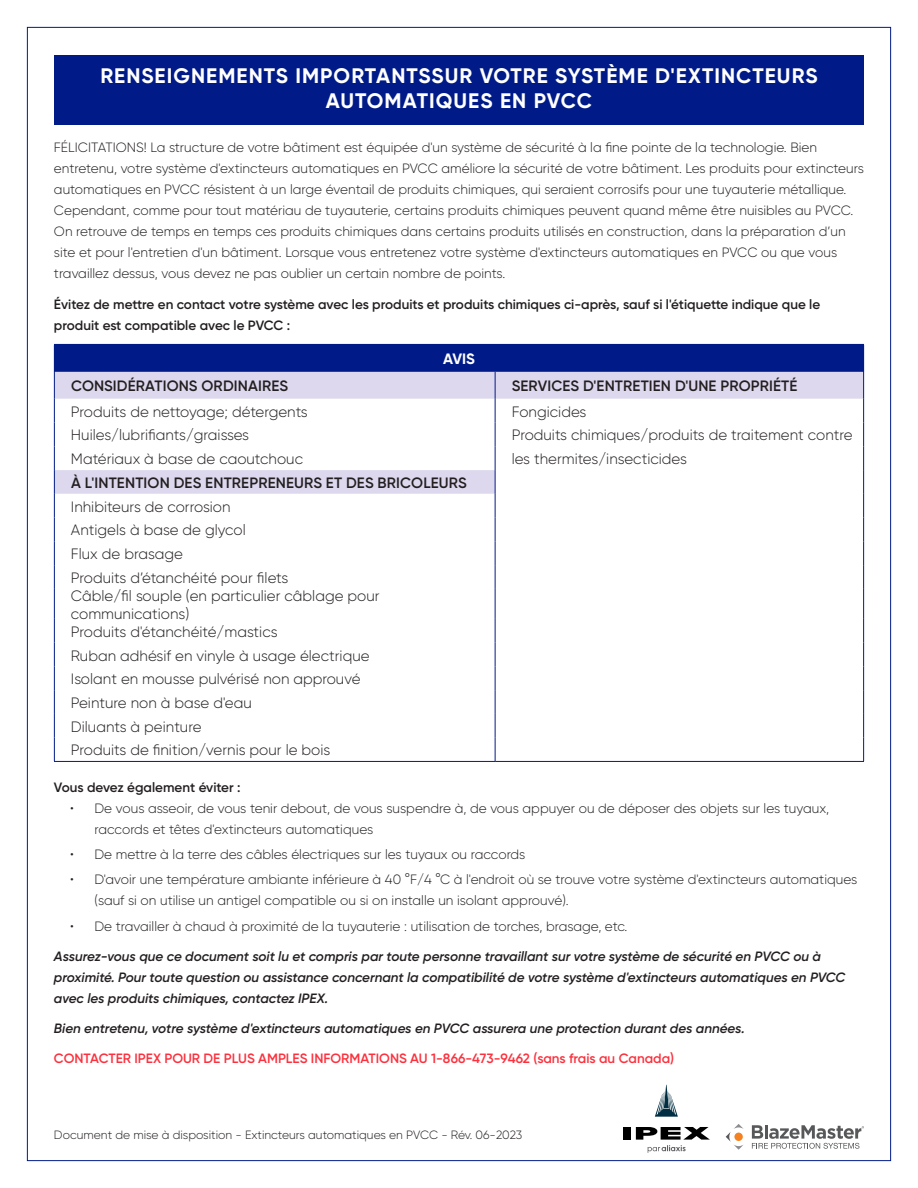
<style>
.page{position:relative;width:918px;height:1188px;background:#fff}
.page>*{position:absolute;margin:0;border:0;box-sizing:border-box;transform-origin:0 0}
.notice{font:700 21px/25.5px "Gilroy";letter-spacing:.05em;color:#fff;text-align:center}
.t1{font:300 15px/18px "Gilroy";color:#231f20}
.t2{font:600 15px "Gilroy";letter-spacing:.01em;color:#231f20}
.t3{font:700 15px "Gilroy";color:#fff}
.t4{font:300 13.5px/21px "Gilroy";color:#231f20}
.t5{font:italic 600 13.5px/21px "Gilroy";color:#231f20}
.t6{font:600 13.5px/21px "Gilroy";color:#231f20}
.t7{font:600 13.5px "Gilroy";color:#fc313d}
.t8{font:300 12px "Gilroy";color:#231f20}
</style>
<div class="page">
<div style="left:27px;top:27px;width:864px;height:1134px;background:#fff;border:1px solid #001b88"></div>
<div style="left:623px;top:1127px;width:8px;height:13px;background:#000"></div>
<svg style="left:655px;top:1085px;width:23px;height:32px"></svg>
<svg style="left:636px;top:1127px;width:74px;height:26px"></svg>
<svg style="left:726px;top:1124px;width:18px;height:26px"></svg>
<div style="left:734px;top:1133px;width:9px;height:8px;background:#f58220;border-radius:50%"></div>
<svg style="left:752px;top:1125px;width:112px;height:24px"></svg>
<div style="left:54px;top:55px;width:810px;height:70px;background:#001b88"></div>
<div style="left:54px;top:344px;width:810px;height:28px;background:#001b88"></div>
<div style="left:55px;top:372px;width:808px;height:27px;background:#ddd8ee"></div>
<svg style="left:55px;top:399px;width:808px;height:362px"></svg>
<svg style="left:54px;top:372px;width:1px;height:217px"></svg>
<svg style="left:495px;top:372px;width:1px;height:217px"></svg>
<svg style="left:863px;top:372px;width:1px;height:217px"></svg>
<hr style="left:54px;top:589px;width:1px;height:30px;background:#001b88">
<hr style="left:495px;top:589px;width:1px;height:30px;background:#001b88">
<hr style="left:863px;top:589px;width:1px;height:30px;background:#001b88">
<svg style="left:54px;top:619px;width:1px;height:142px"></svg>
<svg style="left:495px;top:619px;width:1px;height:142px"></svg>
<svg style="left:863px;top:619px;width:1px;height:142px"></svg>
<hr style="left:54px;top:761px;width:441px;height:1px;background:#001b88">
<hr style="left:495px;top:761px;width:369px;height:1px;background:#001b88">
<p class="notice" style="left:100px;top:63px;width:719px">RENSEIGNEMENTS IMPORTANTSSUR VOTRE SYSTÈME D'EXTINCTEURS<br>AUTOMATIQUES EN PVCC</p>
<p class="t4" style="left:54px;top:137px;width:812px">FÉLICITATIONS! La structure de votre bâtiment est équipée d'un système de sécurité à la fine pointe de la technologie. Bien entretenu, votre système d'extincteurs automatiques en PVCC améliore la sécurité de votre bâtiment. Les produits pour extincteurs automatiques en PVCC résistent à un large éventail de produits chimiques, qui seraient corrosifs pour une tuyauterie métallique.<br>Cependant, comme pour tout matériau de tuyauterie, certains produits chimiques peuvent quand même être nuisibles au PVCC.<br>On retrouve de temps en temps ces produits chimiques dans certains produits utilisés en construction, dans la préparation d’un site et pour l'entretien d'un bâtiment. Lorsque vous entretenez votre système d'extincteurs automatiques en PVCC ou que vous travaillez dessus, vous devez ne pas oublier un certain nombre de points.</p>
<p class="t6" style="left:54px;top:293px;width:768px">Évitez de mettre en contact votre système avec les produits et produits chimiques ci-après, sauf si l'étiquette indique que le produit est compatible avec le PVCC :</p>
<p class="t3" style="left:443px;top:350px;width:33px">AVIS</p>
<p class="t2" style="left:71px;top:377px;width:219px">CONSIDÉRATIONS ORDINAIRES</p>
<p class="t2" style="left:512px;top:377px;width:287px">SERVICES D'ENTRETIEN D'UNE PROPRIÉTÉ</p>
<p class="t1" style="left:71px;top:402px;width:238px">Produits de nettoyage; détergents</p>
<p class="t1" style="left:512px;top:402px;width:76px">Fongicides</p>
<p class="t1" style="left:71px;top:426px;width:180px">Huiles/lubrifiants/graisses</p>
<p class="t1" style="left:512px;top:426px;width:342px">Produits chimiques/produits de traitement contre</p>
<p class="t1" style="left:71px;top:450px;width:234px">Matériaux à base de caoutchouc</p>
<p class="t1" style="left:512px;top:450px;width:177px">les thermites/insecticides</p>
<p class="t2" style="left:71px;top:473px;width:397px">À L'INTENTION DES ENTREPRENEURS ET DES BRICOLEURS</p>
<p class="t1" style="left:71px;top:497px;width:161px">Inhibiteurs de corrosion</p>
<p class="t1" style="left:71px;top:521px;width:176px">Antigels à base de glycol</p>
<p class="t1" style="left:71px;top:545px;width:113px">Flux de brasage</p>
<p class="t1" style="left:71px;top:569px;width:219px">Produits d’étanchéité pour filets</p>
<p class="t1" style="left:71px;top:586px;width:310px">Câble/fil souple (en particulier câblage pour communications)</p>
<p class="t1" style="left:71px;top:622px;width:208px">Produits d'étanchéité/mastics</p>
<p class="t1" style="left:71px;top:646px;width:300px">Ruban adhésif en vinyle à usage électrique</p>
<p class="t1" style="left:71px;top:670px;width:291px">Isolant en mousse pulvérisé non approuvé</p>
<p class="t1" style="left:71px;top:694px;width:182px">Peinture non à base d'eau</p>
<p class="t1" style="left:71px;top:717px;width:132px">Diluants à peinture</p>
<p class="t1" style="left:71px;top:741px;width:261px">Produits de finition/vernis pour le bois</p>
<p class="t6" style="left:54px;top:776px;width:188px">Vous devez également éviter :</p>
<p class="t4" style="left:94px;top:797px;width:736px;text-indent:-24px">• De vous asseoir, de vous tenir debout, de vous suspendre à, de vous appuyer ou de déposer des objets sur les tuyaux, raccords et têtes d'extincteurs automatiques</p>
<p class="t4" style="left:70px;top:844px;width:457px">• De mettre à la terre des câbles électriques sur les tuyaux ou raccords</p>
<p class="t4" style="left:94px;top:869px;width:764px;text-indent:-24px">• D'avoir une température ambiante inférieure à 40 °F/4 °C à l'endroit où se trouve votre système d'extincteurs automatiques (sauf si on utilise un antigel compatible ou si on installe un isolant approuvé).</p>
<p class="t4" style="left:70px;top:915px;width:559px">• De travailler à chaud à proximité de la tuyauterie : utilisation de torches, brasage, etc.</p>
<p class="t5" style="left:54px;top:946px;width:793px">Assurez-vous que ce document soit lu et compris par toute personne travaillant sur votre système de sécurité en PVCC ou à proximité. Pour toute question ou assistance concernant la compatibilité de votre système d'extincteurs automatiques en PVCC avec les produits chimiques, contactez IPEX.</p>
<p class="t5" style="left:54px;top:1018px;width:692px">Bien entretenu, votre système d'extincteurs automatiques en PVCC assurera une protection durant des années.</p>
<p class="t7" style="left:54px;top:1050px;width:622px">CONTACTER IPEX POUR DE PLUS AMPLES INFORMATIONS AU 1-866-473-9462 (sans frais au Canada)</p>
<p class="t8" style="left:54px;top:1128px;width:470px">Document de mise à disposition - Extincteurs automatiques en PVCC - Rév. 06-2023</p>
</div>
